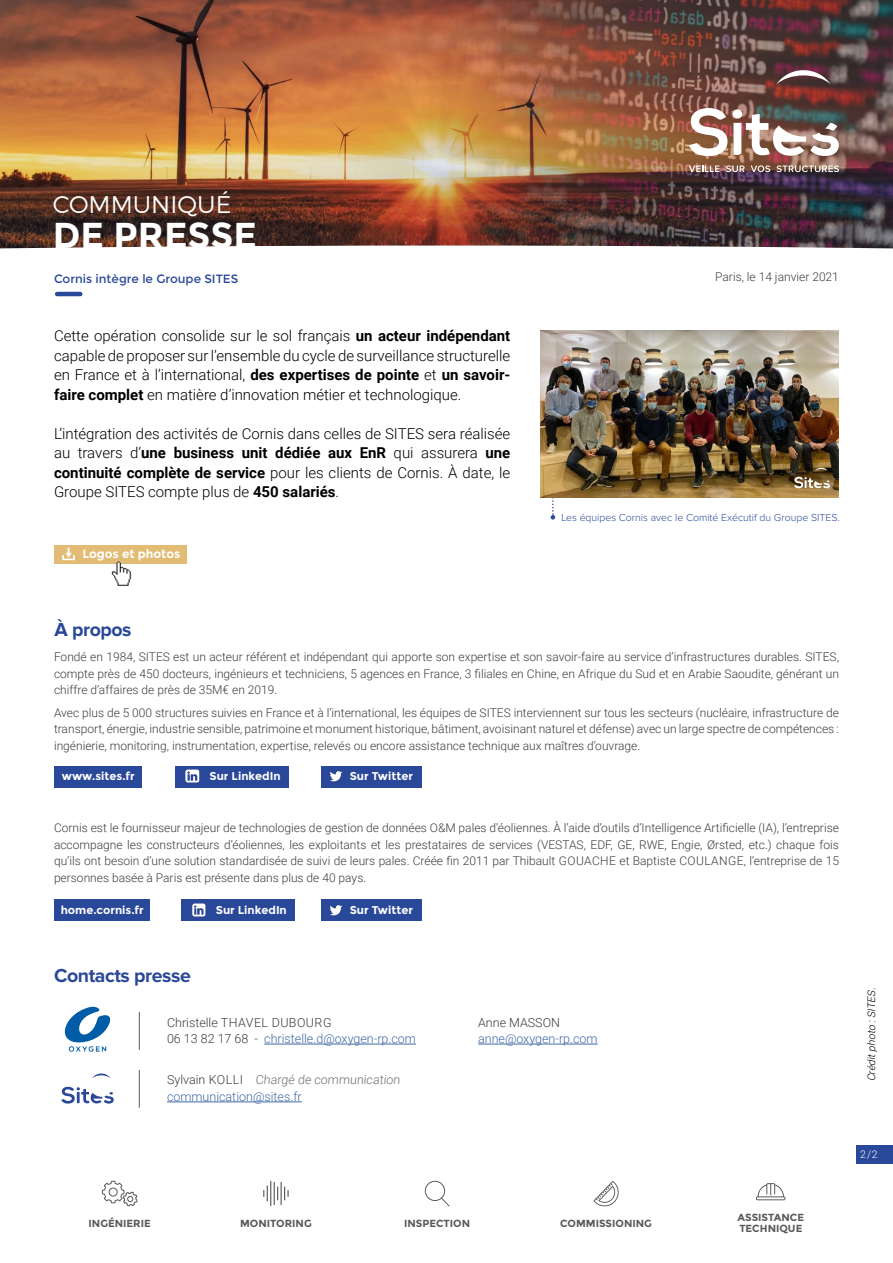
<style>
.page{position:relative;width:893px;height:1263px;background:#fff}
.page>*{position:absolute;margin:0;border:0;box-sizing:border-box;transform-origin:0 0}
.t1{font:700 36px "Montserrat";color:#fff}
.t2{font:300 24px "Montserrat";color:#fff}
.t3{font:700 19.5px "Proxima Nova";letter-spacing:-.02em;color:#2a4899}
.t4{font:300 15px/19.5px "Roboto";color:#000;text-align:justify}
.t5{font:300 12.45px "Roboto";color:#3f68a5}
.t6{font:300 12.45px "Roboto";color:#706f6f}
.t7{font:300 12.45px "Roboto";letter-spacing:.02em;color:#3c3c3b}
.t8{font:300 12.45px "Roboto";color:#3c3c3b}
.t9{font:300 12px/16.5px "Roboto";color:#3c3c3b;text-align:justify}
.t10{font:12px "Montserrat";color:#2a4899}
.t11{font:700 12px "Montserrat";letter-spacing:-.005em;color:#fff}
.t12{font:700 11.25px "Montserrat";color:#fff}
.En-tête_Blurb_court{font:300 10.5px "Proxima Nova";color:#2a4899}
.t13{font:italic 300 10.5px "Roboto";color:#000}
.t14{font:300 10.5px "Roboto";color:#fff}
.t15{font:700 10.35px/10.9px "Montserrat";color:#58585d}
.s1{font-weight:700}
.s2{color:#3c3c3b}
</style>
<div class="page">
<img style="left:0;top:0;width:893px;height:246px">
<svg style="left:0;top:246px;width:893px;height:51px"></svg>
<svg style="left:689px;top:108px;width:38px;height:48px"></svg>
<svg style="left:776px;top:70px;width:55px;height:14px"></svg>
<svg style="left:733px;top:108px;width:106px;height:48px"></svg>
<svg style="left:689px;top:166px;width:30px;height:6px"></svg>
<svg style="left:726px;top:165px;width:19px;height:7px"></svg>
<svg style="left:751px;top:165px;width:19px;height:7px"></svg>
<svg style="left:776px;top:165px;width:63px;height:7px"></svg>
<hr style="left:57px;top:292px;width:23px;height:4px;background:#2a4899">
<svg style="left:425px;top:1181px;width:24px;height:25px"></svg>
<svg style="left:263px;top:1181px;width:26px;height:25px"></svg>
<svg style="left:102px;top:1181px;width:36px;height:25px"></svg>
<svg style="left:756px;top:1183px;width:29px;height:17px"></svg>
<svg style="left:593px;top:1181px;width:26px;height:26px"></svg>
<svg style="left:92px;top:1073px;width:19px;height:5px"></svg>
<svg style="left:61px;top:1087px;width:53px;height:16px"></svg>
<hr style="left:167px;top:1101px;width:135px;height:1px;background:#3f68a5">
<hr style="left:264px;top:1044px;width:152px;height:1px;background:#3f68a5">
<hr style="left:478px;top:1044px;width:120px;height:1px;background:#3f68a5">
<svg style="left:64px;top:1007px;width:46px;height:45px"></svg>
<hr style="left:139px;top:1070px;width:1px;height:38px;background:#58585d">
<hr style="left:139px;top:1012px;width:1px;height:38px;background:#58585d">
<div style="left:55px;top:766px;width:87px;height:21px;background:#2a4899"></div>
<div style="left:175px;top:766px;width:113px;height:21px;background:#2a4899"></div>
<img style="left:185px;top:769px;width:15px;height:14px">
<div style="left:321px;top:766px;width:101px;height:21px;background:#2a4899"></div>
<img style="left:330px;top:771px;width:13px;height:11px">
<div style="left:321px;top:900px;width:101px;height:21px;background:#2a4899"></div>
<img style="left:330px;top:905px;width:13px;height:11px">
<div style="left:182px;top:900px;width:113px;height:21px;background:#2a4899"></div>
<img style="left:192px;top:903px;width:14px;height:14px">
<div style="left:55px;top:900px;width:95px;height:21px;background:#2a4899"></div>
<div style="left:857px;top:1145px;width:36px;height:19px;background:#2a4899"></div>
<svg style="left:551px;top:497px;width:4px;height:22px"></svg>
<div style="left:55px;top:545px;width:132px;height:19px;background:#e2bc74"></div>
<img style="left:111px;top:561px;width:21px;height:25px">
<img style="left:540px;top:330px;width:299px;height:167px">
<svg style="left:815px;top:468px;width:13px;height:3px"></svg>
<svg style="left:794px;top:477px;width:36px;height:11px"></svg>
<svg style="left:62px;top:548px;width:13px;height:12px"></svg>
<p class="t2" style="left:53px;top:190px;width:180px">COMMUNIQUÉ</p>
<p class="t1" style="left:53px;top:214px;width:206px">DE PRESSE</p>
<p class="t10" style="left:54px;top:271px;width:186px">Cornis intègre le Groupe SITES</p>
<p class="t4" style="left:54px;top:326px;width:458px">Cette opération consolide sur le sol français <span class="s1">un acteur indépendant </span>capable de proposer sur l’ensemble du cycle de surveillance structurelle en France et à l’international, <span class="s1">des expertises de pointe</span> et <span class="s1">un savoir&shy;faire complet</span> en matière d’innovation métier et technologique.</p>
<p class="t4" style="left:54px;top:423px;width:458px">L’intégration des activités de Cornis dans celles de SITES sera réalisée au travers d’<span class="s1">une business unit dédiée aux EnR</span> qui assurera <span class="s1">une continuité complète de service</span> pour les clients de Cornis. À date, le Groupe SITES compte plus de <span class="s1">450 salariés</span>.</p>
<p class="t11" style="left:82px;top:546px;width:99px">Logos et photos</p>
<p class="t9" style="left:715px;top:268px;width:125px">Paris, le 14 janvier 2021</p>
<p class="En-tête_Blurb_court" style="left:561px;top:513px;width:280px">Les équipes Cornis avec le Comité Exécutif du Groupe SITES.</p>
<p class="t3" style="left:55px;top:618px;width:79px">À propos</p>
<p class="t9" style="left:54px;top:648px;width:786px">Fondé en 1984, SITES est un acteur référent et indépendant qui apporte son expertise et son savoir-faire au service d’infrastructures durables. SITES, compte près de 450 docteurs, ingénieurs et techniciens, 5 agences en France, 3 filiales en Chine, en Afrique du Sud et en Arabie Saoudite, générant un chiffre d’affaires de près de 35M€ en 2019.</p>
<p class="t9" style="left:54px;top:704px;width:786px">Avec plus de 5 000 structures suivies en France et à l’international, les équipes de SITES interviennent sur tous les secteurs (nucléaire, infrastructure de transport, énergie, industrie sensible, patrimoine et monument historique, bâtiment, avoisinant naturel et défense) avec un large spectre de compétences : ingénierie, monitoring, instrumentation, expertise, relevés ou encore assistance technique aux maîtres d’ouvrage.</p>
<p class="t12" style="left:62px;top:769px;width:74px">www.sites.fr</p>
<p class="t12" style="left:210px;top:769px;width:72px">Sur LinkedIn</p>
<p class="t12" style="left:350px;top:769px;width:65px">Sur Twitter</p>
<p class="t9" style="left:54px;top:819px;width:786px">Cornis est le fournisseur majeur de technologies de gestion de données O&amp;M pales d’éoliennes. À l’aide d’outils d’Intelligence Artificielle (IA), l’entreprise accompagne les constructeurs d’éoliennes, les exploitants et les prestataires de services (VESTAS, EDF, GE, RWE, Engie, Ørsted, etc.) chaque fois qu’ils ont besoin d’une solution standardisée de suivi de leurs pales. Créée fin 2011 par Thibault GOUACHE et Baptiste COULANGE, l’entreprise de 15 personnes basée à Paris est présente dans plus de 40 pays.</p>
<p class="t12" style="left:61px;top:903px;width:85px">home.cornis.fr</p>
<p class="t12" style="left:216px;top:903px;width:72px">Sur LinkedIn</p>
<p class="t12" style="left:350px;top:903px;width:65px">Sur Twitter</p>
<p class="t3" style="left:54px;top:964px;width:138px">Contacts presse</p>
<p class="t7" style="left:167px;top:1013px;width:166px">Christelle THAVEL DUBOURG</p>
<p class="t5" style="left:167px;top:1030px;width:250px"><span class="s2">06 13 82 17 68 -</span> christelle.d@oxygen-rp.com</p>
<p class="t6" style="left:167px;top:1071px;width:236px"><span class="s2">Sylvain KOLLI</span> Chargé de communication</p>
<p class="t5" style="left:167px;top:1088px;width:136px">communication@sites.fr</p>
<p class="t8" style="left:478px;top:1013px;width:83px">Anne MASSON</p>
<p class="t5" style="left:478px;top:1030px;width:121px">anne@oxygen-rp.com</p>
<p class="t15" style="left:89px;top:1218px;width:64px">INGÉNIERIE</p>
<p class="t15" style="left:240px;top:1218px;width:73px">MONITORING</p>
<p class="t15" style="left:404px;top:1218px;width:68px">INSPECTION</p>
<p class="t15" style="left:737px;top:1212px;width:68px">ASSISTANCE<br>TECHNIQUE</p>
<p class="t15" style="left:560px;top:1218px;width:93px">COMMISSIONING</p>
<p class="t13" style="left:864px;top:1081px;width:97px;rotate:-90deg">Créditphoto :SITES.</p>
<p class="t14" style="left:860px;top:1147px;width:19px">2 / 2</p>
</div>
